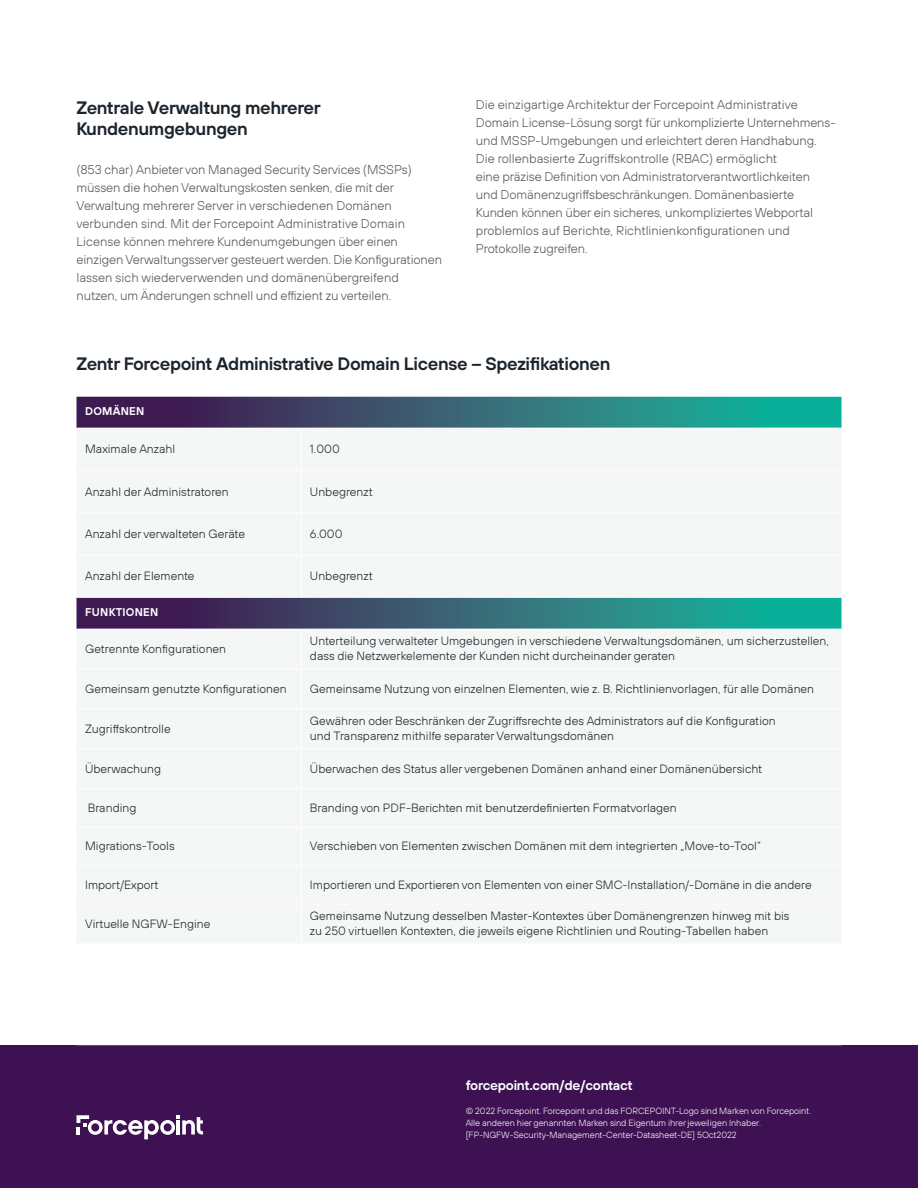
<style>
.page{position:relative;width:918px;height:1188px;background:#fff}
.page>*{position:absolute;margin:0;border:0;box-sizing:border-box;transform-origin:0 0}
.t1{font:600 18px/21px "FP Sans";letter-spacing:-.02em;color:#1d252c}
.t2{font:600 13.5px "FP Sans";letter-spacing:-.02em;color:#fff}
.t3{font:300 12.75px/18px "FP Sans";letter-spacing:-.01em;color:#54575a}
.t4{font:300 12px/15px "FP Sans";color:#1d252c}
.t5{font:600 11.25px "FP Sans";letter-spacing:.02em;color:#fff}
.t6{font:300 9px/12px "FP Sans";letter-spacing:-.01em;color:#fff}
</style>
<div class="page">
<svg style="left:76px;top:397px;width:765px;height:31px;background:#336777"></svg>
<svg style="left:76px;top:597px;width:765px;height:32px;background:#386b7a"></svg>
<hr style="left:301px;top:556px;width:1px;height:42px;background:#fff">
<div style="left:0;top:1045px;width:918px;height:143px;background:#3d1152"></div>
<svg style="left:76px;top:1115px;width:127px;height:24px"></svg>
<hr style="left:76px;top:1045px;width:766px;height:1px;background:#53575a">
<h1 class="t1" style="left:77px;top:96px;width:246px">Zentrale Verwaltung mehrerer<br>Kundenumgebungen</h1>
<p class="t3" style="left:77px;top:160px;width:367px">(853 char) Anbieter von Managed Security Services (MSSPs) müssen die hohen Verwaltungskosten senken, die mit der Verwaltung mehrerer Server in verschiedenen Domänen verbunden sind. Mit der Forcepoint Administrative Domain License können mehrere Kundenumgebungen über einen einzigen Verwaltungsserver gesteuert werden. Die Konfigurationen lassen sich wiederverwenden und domänenübergreifend nutzen, um Änderungen schnell und effizient zu verteilen.</p>
<p class="t3" style="left:476px;top:96px;width:361px">Die einzigartige Architektur der Forcepoint Administrative Domain License-Lösung sorgt für unkomplizierte Unternehmens&shy;und MSSP-Umgebungen und erleichtert deren Handhabung.<br>Die rollenbasierte Zugriffskontrolle (RBAC) ermöglicht<br>eine präzise Definition von Administratorverantwortlichkeiten<br>und Domänenzugriffsbeschränkungen. Domänenbasierte Kunden können über ein sicheres, unkompliziertes Webportal problemlos auf Berichte, Richtlinienkonfigurationen und Protokolle zugreifen.</p>
<h1 class="t1" style="left:76px;top:353px;width:536px">Zentr Forcepoint Administrative Domain License – Spezifikationen</h1>
<p class="t5" style="left:85px;top:404px;width:61px">DOMÄNEN</p>
<p class="t4" style="left:85px;top:441px;width:92px">Maximale Anzahl</p>
<p class="t4" style="left:310px;top:441px;width:31px">1.000</p>
<p class="t4" style="left:85px;top:484px;width:145px">Anzahl der Administratoren</p>
<p class="t4" style="left:310px;top:484px;width:64px">Unbegrenzt</p>
<p class="t4" style="left:85px;top:526px;width:161px">Anzahl der verwalteten Geräte</p>
<p class="t4" style="left:310px;top:526px;width:34px">6.000</p>
<p class="t4" style="left:85px;top:568px;width:111px">Anzahl der Elemente</p>
<p class="t4" style="left:310px;top:568px;width:64px">Unbegrenzt</p>
<p class="t5" style="left:85px;top:605px;width:75px">FUNKTIONEN</p>
<p class="t4" style="left:85px;top:641px;width:143px">Getrennte Konfigurationen</p>
<p class="t4" style="left:310px;top:633px;width:521px">Unterteilung verwalteter Umgebungen in verschiedene Verwaltungsdomänen, um sicherzustellen, dass die Netzwerkelemente der Kunden nicht durcheinander geraten</p>
<p class="t4" style="left:85px;top:681px;width:203px">Gemeinsam genutzte Konfigurationen</p>
<p class="t4" style="left:310px;top:681px;width:506px">Gemeinsame Nutzung von einzelnen Elementen, wie z. B. Richtlinienvorlagen, für alle Domänen</p>
<p class="t4" style="left:85px;top:721px;width:87px">Zugriffskontrolle</p>
<p class="t4" style="left:310px;top:713px;width:467px">Gewähren oder Beschränken der Zugriffsrechte des Administrators auf die Konfiguration und Transparenz mithilfe separater Verwaltungsdomänen</p>
<p class="t4" style="left:85px;top:761px;width:78px">Überwachung</p>
<p class="t4" style="left:310px;top:761px;width:454px">Überwachen des Status aller vergebenen Domänen anhand einer Domänenübersicht</p>
<p class="t4" style="left:88px;top:800px;width:50px">Branding</p>
<p class="t4" style="left:310px;top:800px;width:368px">Branding von PDF-Berichten mit benutzerdefinierten Formatvorlagen</p>
<p class="t4" style="left:85px;top:838px;width:91px">Migrations-Tools</p>
<p class="t4" style="left:310px;top:838px;width:452px">Verschieben von Elementen zwischen Domänen mit dem integrierten „Move-to-Tool“</p>
<p class="t4" style="left:85px;top:877px;width:75px">Import/Export</p>
<p class="t4" style="left:310px;top:877px;width:503px">Importieren und Exportieren von Elementen von einer SMC-Installation/-Domäne in die andere</p>
<p class="t4" style="left:85px;top:916px;width:127px">Virtuelle NGFW-Engine</p>
<p class="t4" style="left:310px;top:908px;width:481px">Gemeinsame Nutzung desselben Master-Kontextes über Domänengrenzen hinweg mit bis zu 250 virtuellen Kontexten, die jeweils eigene Richtlinien und Routing-Tabellen haben</p>
<p class="t2" style="left:466px;top:1076px;width:169px">forcepoint.com/de/contact</p>
<p class="t6" style="left:466px;top:1105px;width:347px">© 2022 Forcepoint. Forcepoint und das FORCEPOINT-Logo sind Marken von Forcepoint.<br>Alle anderen hier genannten Marken sind Eigentum ihrer jeweiligen Inhaber. [FP-NGFW-Security-Management-Center-Datasheet-DE] 5Oct2022</p>
</div>
